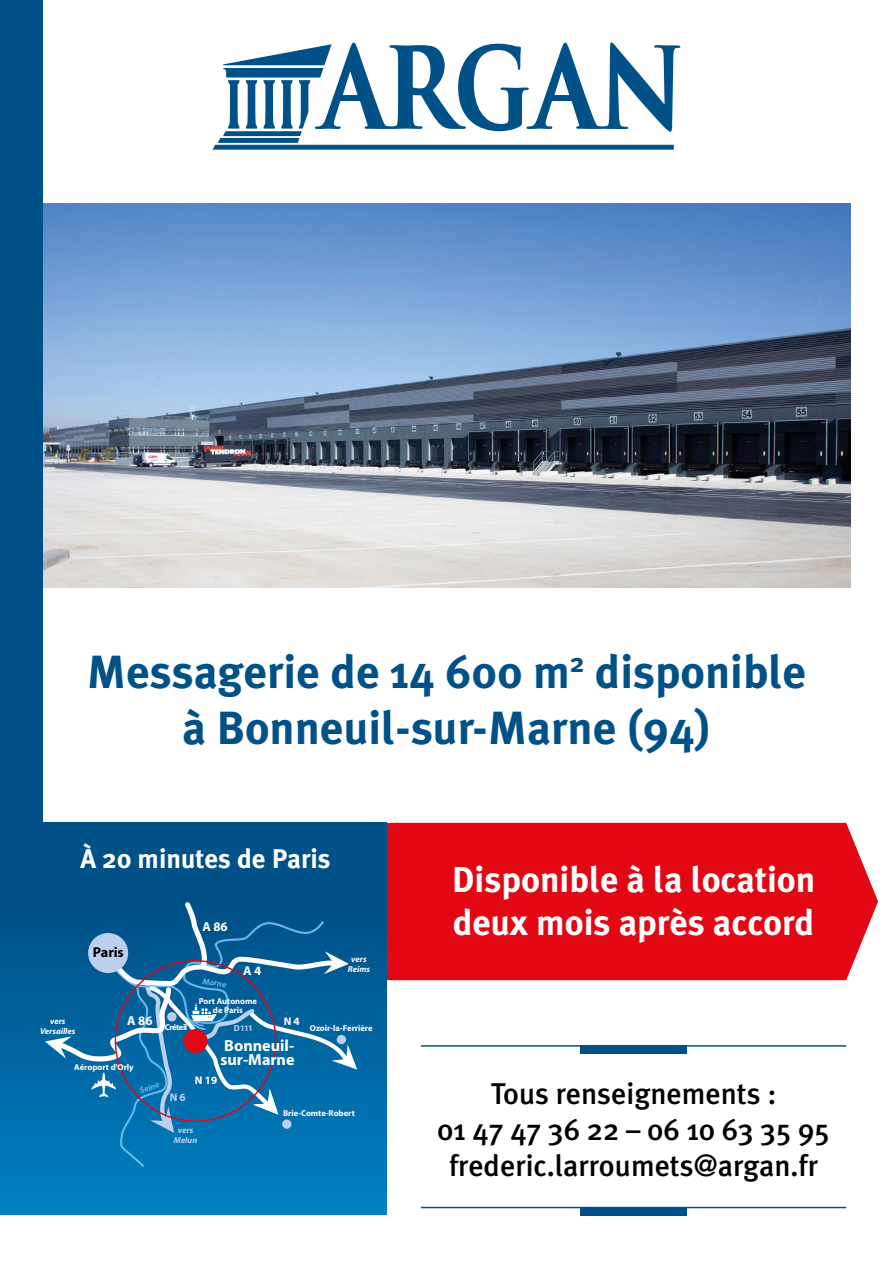
<style>
.page{position:relative;width:893px;height:1263px;background:#fff}
.page>*{position:absolute;margin:0;border:0;box-sizing:border-box;transform-origin:0 0}
.t1{font:700 46.5px/55.8px "Meta Plus";color:#005187;text-align:center}
.t2{font:700 36px/43.2px "Meta Plus";color:#fff}
.t3{font:500 30px/36px "Meta Plus";color:#000;text-align:center}
.t4{font:700 27px "Meta Plus";color:#fff}
.t5{font:700 16.2px/14.2px "Myriad";color:#fff}
.t6{font:700 14.25px "Myriad";color:#000}
.t7{font:700 12.9px "Myriad";color:#fff}
.t8{font:700 11.1px "Myriad";color:#fff}
.t9{font:700 11.1px "Myriad";color:#bcd0ed}
.t10{font:700 8.55px/8.6px "Myriad";color:#fff;text-align:center}
.t11{font:italic 700 8.55px/10.2px "Myriad";color:#fff;text-align:center}
.t12{font:italic 700 8.55px "Myriad";color:#63b9e9}
.t13{font:italic 700 8.55px/10.2px "Myriad";color:#bcd0ed;text-align:center}
.t14{font:700 8.55px "Myriad";letter-spacing:-.05em;color:#fff}
.t15{font:700 8.55px "Myriad";color:#bcd0ed}
</style>
<div class="page">
<svg style="left:213px;top:43px;width:467px;height:107px"></svg>
<img style="left:42px;top:203px;width:808px;height:384px">
<div style="left:0;top:0;width:42px;height:856px;background:#005187"></div>
<hr style="left:421px;top:1207px;width:425px;height:1px;background:#005187">
<div style="left:581px;top:1207px;width:106px;height:8px;background:#005187"></div>
<hr style="left:421px;top:1045px;width:425px;height:2px;background:#005187">
<div style="left:581px;top:1045px;width:106px;height:9px;background:#005187"></div>
<div style="left:387px;top:823px;width:491px;height:157px;background:#e30613"></div>
<div style="left:0;top:823px;width:387px;height:391px;background:linear-gradient(to bottom,#00487c,#007ec0)"></div>
<svg style="left:45px;top:898px;width:312px;height:270px;background:#166fa5"></svg>
<h1 class="t1" style="left:87px;top:644px;width:721px">Messagerie de 14 600 m<sup>2</sup> disponible à Bonneuil-sur-Marne (94)</h1>
<p class="t4" style="left:80px;top:842px;width:252px">À 20 minutes de Paris</p>
<p class="t6" style="left:93px;top:945px;width:33px">Paris</p>
<p class="t11" style="left:40px;top:1016px;width:37px">vers<br>Versailles</p>
<p class="t7" style="left:127px;top:1014px;width:27px">A 86</p>
<p class="t10" style="left:74px;top:1063px;width:61px">Aéroport d'Orly</p>
<p class="t7" style="left:202px;top:920px;width:27px">A 86</p>
<p class="t12" style="left:203px;top:976px;width:26px;rotate:9deg">Marne</p>
<p class="t7" style="left:243px;top:964px;width:20px">A 4</p>
<p class="t10" style="left:199px;top:997px;width:60px">Port Autonome de Paris</p>
<p class="t11" style="left:348px;top:954px;width:24px">vers<br>Reims</p>
<p class="t8" style="left:284px;top:1016px;width:18px">N 4</p>
<p class="t14" style="left:165px;top:1022px;width:24px">Créteil</p>
<p class="t10" style="left:310px;top:1024px;width:64px">Ozoir-la-Ferrière</p>
<p class="t15" style="left:234px;top:1024px;width:21px">D 111</p>
<p class="t5" style="left:221px;top:1038px;width:76px">Bonneuil&shy;sur-Marne</p>
<p class="t12" style="left:139px;top:1086px;width:22px;rotate:-18deg">Seine</p>
<p class="t9" style="left:170px;top:1091px;width:18px">N 6</p>
<p class="t8" style="left:195px;top:1074px;width:24px">N 19</p>
<p class="t13" style="left:174px;top:1125px;width:25px">vers<br>Melun</p>
<p class="t10" style="left:283px;top:1109px;width:73px">Brie-Comte-Robert</p>
<p class="t2" style="left:452px;top:858px;width:365px">Disponible à la location deux mois après accord</p>
<p class="t3" style="left:437px;top:1075px;width:394px">Tous renseignements :<br>01 47 47 36 22 – 06 10 63 35 95 frederic.larroumets@argan.fr</p>
</div>
